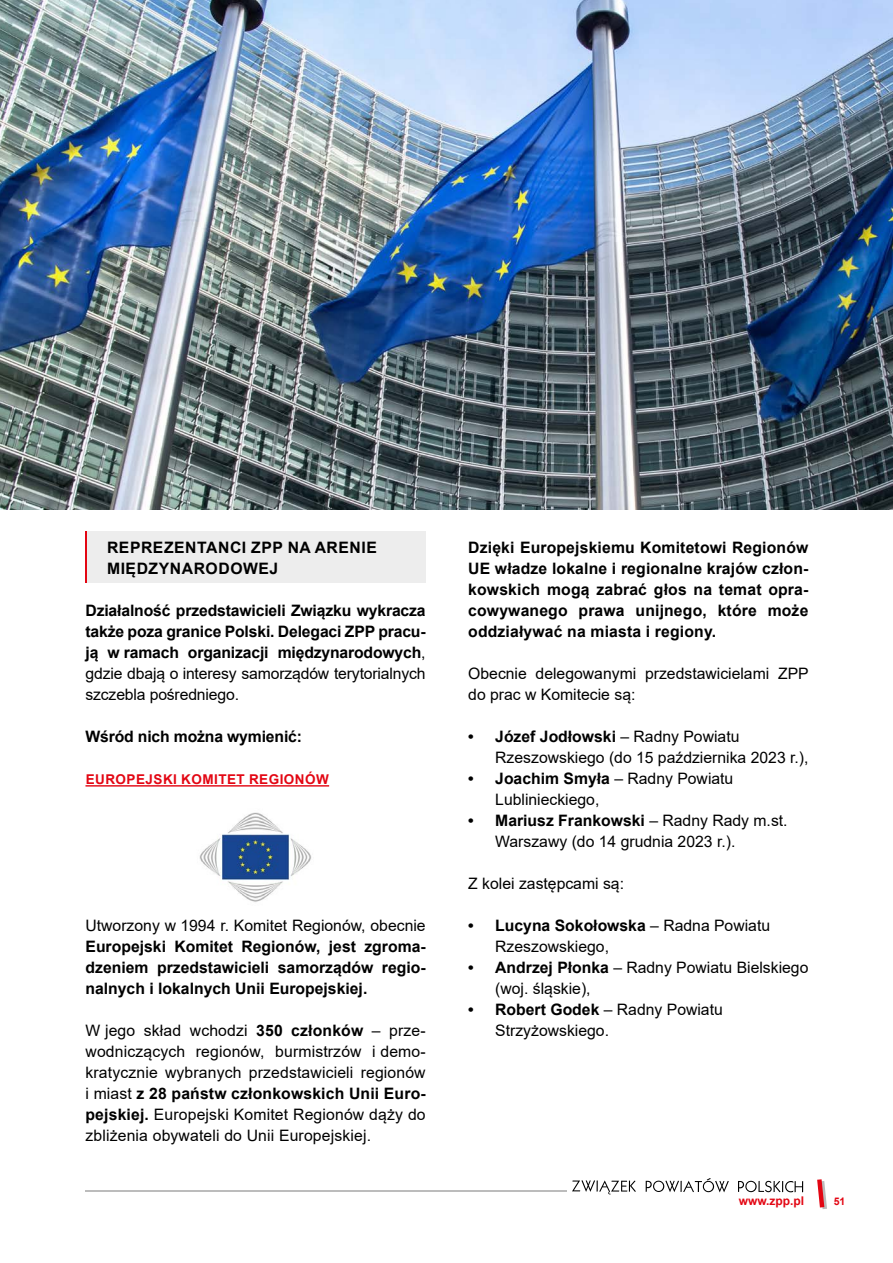
<style>
.page{position:relative;width:893px;height:1263px;background:#fff}
.page>*{position:absolute;margin:0;border:0;box-sizing:border-box;transform-origin:0 0}
.t1{font:15.75px/21px "Arial";color:#000}
.t2{font:700 15.75px/21px "Arial";color:#000;text-align:justify}
.t3{font:700 15.75px/21px "Arial";letter-spacing:.035em;color:#000}
.t4{font:700 13.5px "Arial";letter-spacing:.035em;color:#e30613}
.t5{font:700 12px "Arial";color:#e30613}
.t6{font:700 10.5px "Arial";color:#e30613}
.s1{font-weight:400}
.s2{font-weight:700}
</style>
<div class="page">
<svg style="left:572px;top:1180px;width:64px;height:14px"></svg>
<svg style="left:646px;top:1178px;width:83px;height:14px"></svg>
<svg style="left:738px;top:1181px;width:65px;height:11px"></svg>
<svg style="left:817px;top:1179px;width:10px;height:30px"></svg>
<hr style="left:85px;top:1190px;width:482px;height:2px;background:#bcbcbc">
<div style="left:85px;top:531px;width:341px;height:52px;background:#ededed"></div>
<hr style="left:85px;top:531px;width:1px;height:52px;background:#e30613">
<hr style="left:85px;top:785px;width:244px;height:1px;background:#e30613">
<img style="left:0;top:0;width:893px;height:509px">
<img style="left:199px;top:812px;width:113px;height:90px">
<p class="t3" style="left:107px;top:537px;width:271px">REPREZENTANCI ZPP NA ARENIE<br>MIĘDZYNARODOWEJ</p>
<p class="t2" style="left:85px;top:600px;width:342px">Działalność przedstawicieli Związku wykracza także poza granice Polski. Delegaci ZPP pracu&shy;ją w ramach organizacji międzynarodowych<span class="s1">, gdzie dbają o interesy samorządów terytorialnych szczebla pośredniego.</span></p>
<p class="t2" style="left:85px;top:726px;width:218px">Wśród nich można wymienić:</p>
<p class="t4" style="left:86px;top:770px;width:245px">EUROPEJSKI KOMITET REGIONÓW</p>
<p class="t1" style="left:85px;top:915px;width:342px">Utworzony w 1994 r. Komitet Regionów, obecnie</p>
<p class="t2" style="left:86px;top:936px;width:342px">Europejski Komitet Regionów, jest zgroma&shy;dzeniem przedstawicieli samorządów regio&shy;nalnych i lokalnych Unii Europejskiej.</p>
<p class="t1" style="left:86px;top:1020px;width:342px;text-align:justify">W jego skład wchodzi <span class="s2">350 członków</span> – prze&shy;wodniczących regionów, burmistrzów i demo&shy;kratycznie wybranych przedstawicieli regionów i miast <span class="s2">z 28 państw członkowskich Unii Euro&shy;pejskiej.</span> Europejski Komitet Regionów dąży do zbliżenia obywateli do Unii Europejskiej.</p>
<p class="t2" style="left:468px;top:537px;width:342px">Dzięki Europejskiemu Komitetowi Regionów UE władze lokalne i regionalne krajów człon&shy;kowskich mogą zabrać głos na temat opra&shy;cowywanego prawa unijnego, które może oddziaływać na miasta i regiony.</p>
<p class="t1" style="left:468px;top:663px;width:342px">Obecnie delegowanymi przedstawicielami ZPP do prac w Komitecie są:</p>
<p class="t1" style="left:495px;top:726px;width:315px;text-indent:-27px"><span class="s2">• Józef Jodłowski</span> – Radny Powiatu<br>Rzeszowskiego (do 15 października 2023 r.),</p>
<p class="t1" style="left:495px;top:768px;width:240px;text-indent:-27px"><span class="s2">• Joachim Smyła</span> – Radny Powiatu<br>Lublinieckiego,</p>
<p class="t1" style="left:495px;top:810px;width:294px;text-indent:-27px"><span class="s2">• Mariusz Frankowski</span> – Radny Rady m.st.<br>Warszawy (do 14 grudnia 2023 r.).</p>
<p class="t1" style="left:468px;top:873px;width:157px">Z kolei zastępcami są:</p>
<p class="t1" style="left:495px;top:915px;width:276px;text-indent:-27px"><span class="s2">• Lucyna Sokołowska</span> – Radna Powiatu<br>Rzeszowskiego,</p>
<p class="t1" style="left:495px;top:957px;width:315px;text-indent:-27px"><span class="s2">• Andrzej Płonka</span> – Radny Powiatu Bielskiego (woj. śląskie),</p>
<p class="t1" style="left:495px;top:999px;width:229px;text-indent:-27px"><span class="s2">• Robert Godek</span> – Radny Powiatu<br>Strzyżowskiego.</p>
<p class="t5" style="left:739px;top:1192px;width:67px">www.zpp.pl</p>
<p class="t6" style="left:834px;top:1194px;width:13px">51</p>
</div>
